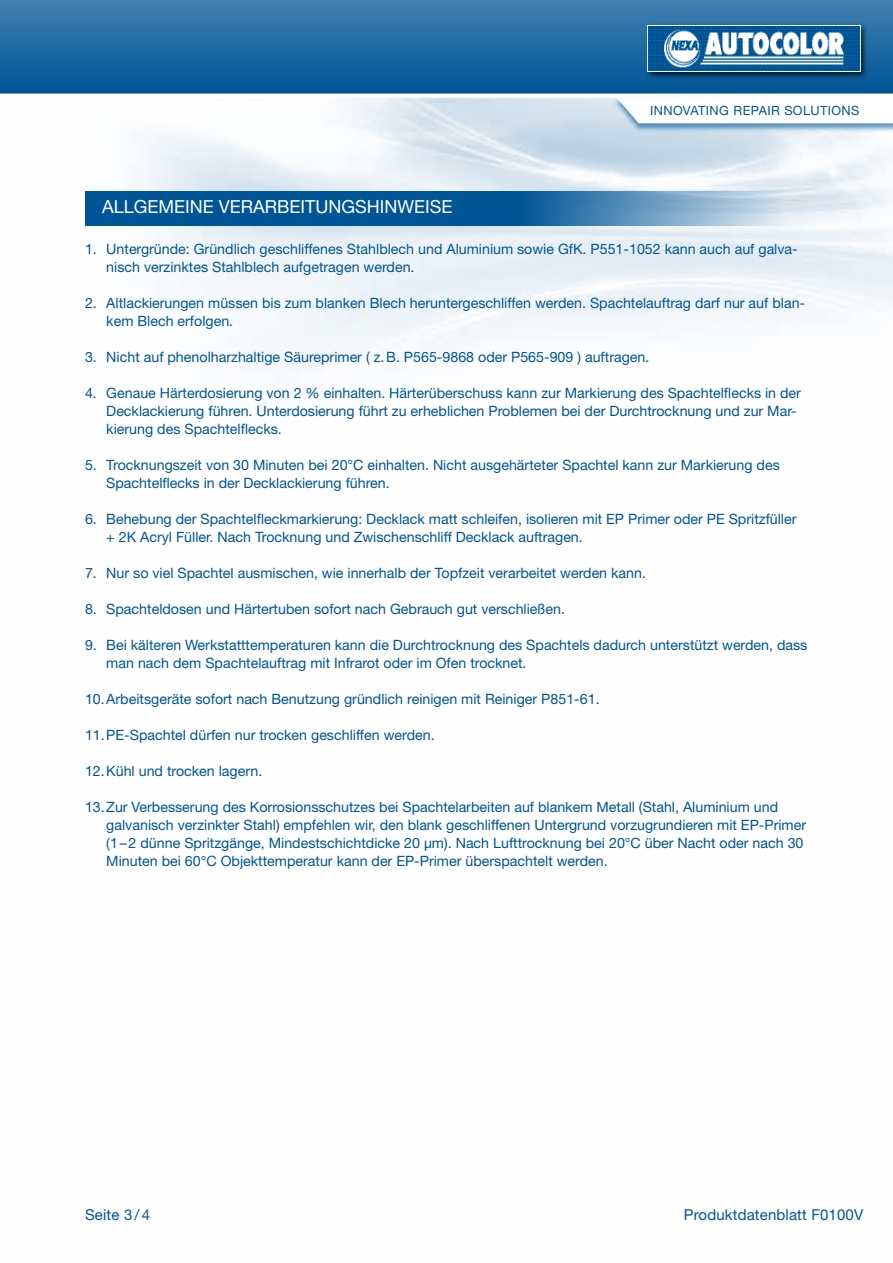
<style>
.page{position:relative;width:893px;height:1263px;background:#fff}
.page>*{position:absolute;margin:0;border:0;box-sizing:border-box;transform-origin:0 0}
.t1{font:18px "Helvetica Neue LT Std";color:#fff}
.t2{font:15px "Helvetica Neue LT Std";letter-spacing:.01em;color:#005596}
.t3{font:14.25px/18px "Helvetica Neue LT Std";color:#005596}
.t4{font:12.75px "Helvetica Neue LT Std";letter-spacing:.055em;color:#005596}
</style>
<div class="page">
<img style="left:85px;top:98px;width:808px;height:261px">
<div style="left:0;top:0;width:893px;height:94px;background:linear-gradient(to bottom,#4180b1,#005596)"></div>
<div style="left:645px;top:23px;width:223px;height:57px;background:#000;opacity:.75"></div>
<img style="left:648px;top:26px;width:213px;height:46px">
<div style="left:612px;top:97px;width:281px;height:35px;background:#005596;opacity:.6"></div>
<svg style="left:617px;top:98px;width:276px;height:25px"></svg>
<svg style="left:85px;top:191px;width:723px;height:34px;fill:#005596"></svg>
<p class="t4" style="left:650px;top:103px;width:209px">Innovati ng Repair Solutions</p>
<p class="t1" style="left:102px;top:196px;width:352px">Allgemeine Verarbeitungshinweise</p>
<p class="t3" style="left:106px;top:240px;width:693px;text-indent:-21px">1. U ntergründe: Gründlich geschliffenes Stahlblech und Aluminium sowie GfK. P551-1052 kann auch auf galva&shy;nisch verzinktes Stahlblech aufgetragen werden.</p>
<p class="t3" style="left:106px;top:294px;width:700px;text-indent:-21px">2. Altlackierungen müssen bis zum blanken Blech heruntergeschliffen werden. Spachtelauftrag darf nur auf blan&shy;kem Blech erfolgen.</p>
<p class="t3" style="left:85px;top:348px;width:566px">3. N icht auf phenolharzhaltige Säureprimer ( z.B. P565-9868 oder P565-909 ) auftragen.</p>
<p class="t3" style="left:106px;top:384px;width:696px;text-indent:-21px">4. Genaue Härterdosierung von 2 % einhalten. Härterüberschuss kann zur Markierung des Spachtelflecks in der<br>Decklackierung führen. Unterdosierung führt zu erheblichen Problemen bei der Durchtrocknung und zur Mar&shy;kierung des Spachtelflecks.</p>
<p class="t3" style="left:106px;top:456px;width:675px;text-indent:-21px">5. Trocknungszeit von 30 Minuten bei 20°C einhalten. Nicht ausgehärteter Spachtel kann zur Markierung des<br>Spachtelflecks in der Decklackierung führen.</p>
<p class="t3" style="left:106px;top:510px;width:692px;text-indent:-21px">6. Behebung der Spachtelfleckmarkierung: Decklack matt schleifen, isolieren mit EP Primer oder PE Spritzfüller + 2K Acryl Füller. Nach Trocknung und Zwischenschliff Decklack auftragen.</p>
<p class="t3" style="left:85px;top:564px;width:562px">7. N ur so viel Spachtel ausmischen, wie innerhalb der Topfzeit verarbeitet werden kann.</p>
<p class="t3" style="left:85px;top:600px;width:481px">8. Spachteldosen und Härtertuben sofort nach Gebrauch gut verschließen.</p>
<p class="t3" style="left:106px;top:636px;width:703px;text-indent:-21px">9. Bei kälteren Werkstatttemperaturen kann die Durchtrocknung des Spachtels dadurch unterstützt werden, dass man nach dem Spachtelauftrag mit Infrarot oder im Ofen trocknet.</p>
<p class="t3" style="left:85px;top:690px;width:516px">10. Arbeitsgeräte sofort nach Benutzung gründlich reinigen mit Reiniger P851-61.</p>
<p class="t3" style="left:85px;top:726px;width:351px">11. PE-Spachtel dürfen nur trocken geschliffen werden.</p>
<p class="t3" style="left:85px;top:762px;width:179px">12.Kühl und trocken lagern.</p>
<p class="t3" style="left:106px;top:798px;width:701px;text-indent:-21px">13.Zur Verbesserung des Korrosionsschutzes bei Spachtelarbeiten auf blankem Metall (Stahl, Aluminium und galvanisch verzinkter Stahl) empfehlen wir, den blank geschliffenen Untergrund vorzugrundieren mit EP-Primer (1–2 dünne Spritzgänge, Mindestschichtdicke 20 µm). Nach Lufttrocknung bei 20°C über Nacht oder nach 30<br>Minuten bei 60°C Objekttemperatur kann der EP-Primer überspachtelt werden.</p>
<p class="t2" style="left:85px;top:1206px;width:66px">Seite 3 / 4</p>
<p class="t2" style="left:684px;top:1206px;width:181px">Produktdatenblatt F0100V</p>
</div>
